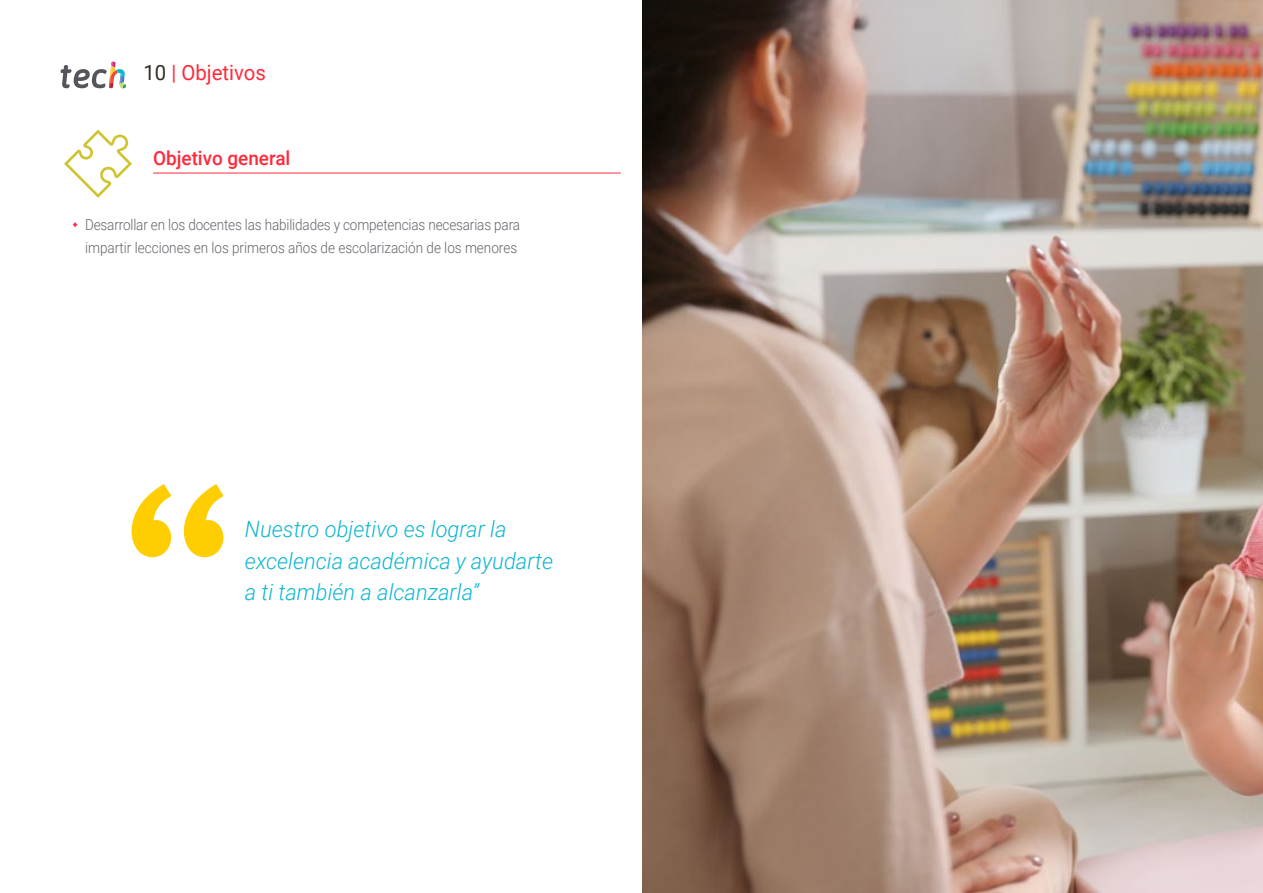
<style>
.page{position:relative;width:1263px;height:893px;background:#fff}
.page>*{position:absolute;margin:0;border:0;box-sizing:border-box;transform-origin:0 0}
.t1{font:italic 300 22.5px/31.5px "Roboto";color:#0fb6cf}
.t2{font:21px "Roboto";color:#ff293a}
.t3{font:500 19.5px "Roboto";color:#ff293a}
.t4{font:300 15px/22.5px "Roboto";letter-spacing:-.01em;color:#61646a;scale:.9 1}
.s1{color:#312e20}
</style>
<div class="page">
<img style="left:642px;top:0;width:621px;height:893px">
<hr style="left:153px;top:173px;width:468px;height:1px;background:#ff293a">
<svg style="left:64px;top:130px;width:68px;height:68px"></svg>
<svg style="left:132px;top:484px;width:92px;height:73px"></svg>
<svg style="left:61px;top:62px;width:65px;height:27px"></svg>
<h2 class="t2" style="left:144px;top:57px;width:124px"><span class="s1">10</span> | Objetivos</h2>
<h3 class="t3" style="left:153px;top:144px;width:139px">Objetivo general</h3>
<p class="t4" style="left:85px;top:213px;width:485px">Desarrollar en los docentes las habilidades y competencias necesarias para impartir lecciones en los primeros años de escolarización de los menores</p>
<h1 class="t1" style="left:245px;top:512px;width:310px">Nuestro objetivo es lograr la excelencia académica y ayudarte a ti también a alcanzarla”</h1>
</div>
